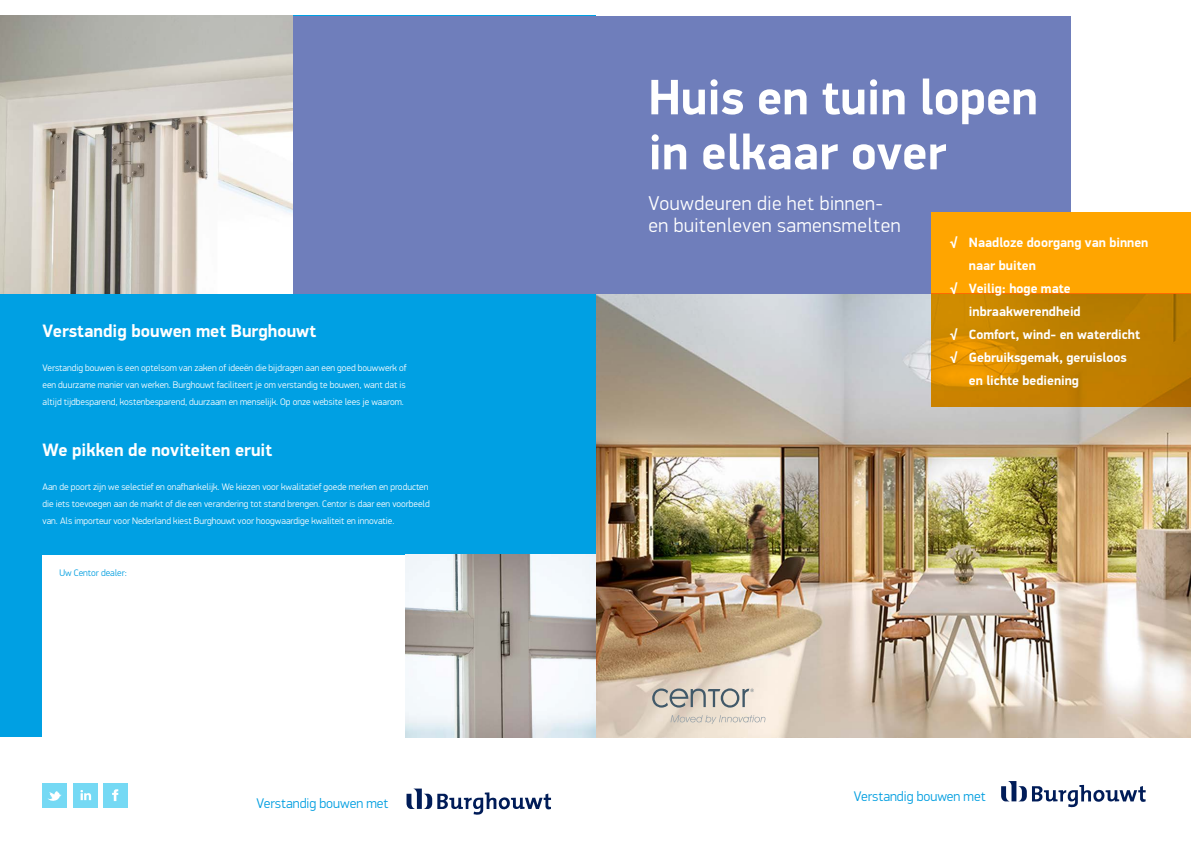
<style>
.page{position:relative;width:1191px;height:842px;background:#fff}
.page>*{position:absolute;margin:0;border:0;box-sizing:border-box;transform-origin:0 0}
.t1{font:700 50px/55px "PF Din Display Pro";color:#fff}
.t2{font:300 20px/22px "PF Din Display Pro";letter-spacing:.025em;color:#fff}
.t3{font:700 18px "PF Din Display Pro";color:#fff}
.t4{font:300 14px "PF Din Display Pro";color:#009ee0}
.t5{font:700 13.5px "PF Din Display Pro";color:#fff}
.t6{font:300 9.5px/17px "PF Din Display Pro";color:#fff;text-align:justify}
.t7{font:300 9.5px "PF Din Display Pro";color:#009ee0}
</style>
<div class="page">
<img style="left:595px;top:293px;width:596px;height:444px">
<svg style="left:406px;top:788px;width:145px;height:27px"></svg>
<div style="left:0;top:16px;width:595px;height:721px;background:#00a0e3"></div>
<div style="left:292px;top:16px;width:778px;height:277px;background:#6f7ebb"></div>
<div style="left:931px;top:212px;width:260px;height:81px;background:#ffa500"></div>
<svg style="left:931px;top:293px;width:260px;height:114px;background:#c58100"></svg>
<img style="left:0;top:16px;width:293px;height:277px">
<svg style="left:1032px;top:785px;width:113px;height:22px"></svg>
<svg style="left:1001px;top:781px;width:25px;height:20px"></svg>
<svg style="left:670px;top:715px;width:95px;height:9px"></svg>
<svg style="left:652px;top:688px;width:101px;height:20px;background:#b8b6af"></svg>
<img style="left:405px;top:555px;width:190px;height:182px">
<div style="left:43px;top:783px;width:24px;height:24px;background:#75d9f4"></div>
<svg style="left:47px;top:791px;width:14px;height:10px"></svg>
<div style="left:103px;top:783px;width:25px;height:24px;background:#75d9f4"></div>
<div style="left:73px;top:783px;width:25px;height:24px;background:#75d9f4"></div>
<svg style="left:80px;top:790px;width:11px;height:10px"></svg>
<svg style="left:112px;top:789px;width:6px;height:12px"></svg>
<div style="left:43px;top:555px;width:362px;height:193px;background:#fff"></div>
<h3 class="t3" style="left:43px;top:320px;width:275px">Verstandig bouwen met Burghouwt</h3>
<p class="t6" style="left:43px;top:359px;width:365px">Verstandig bouwen is een optelsom van zaken of ideeën die bijdragen aan een goed bouwwerk of een duurzame manier van werken. Burghouwt faciliteert je om verstandig te bouwen, want dat is altijd tijdbesparend, kostenbesparend, duurzaam en menselijk. Op onze website lees je waarom.</p>
<h3 class="t3" style="left:43px;top:439px;width:231px">We pikken de noviteiten eruit</h3>
<p class="t6" style="left:43px;top:478px;width:389px;text-align:left">Aan de poort zijn we selectief en onafhankelijk. We kiezen voor kwalitatief goede merken en producten die iets toevoegen aan de markt of die een verandering tot stand brengen. Centor is daar een voorbeeld van. Als importeur voor Nederland kiest Burghouwt voor hoogwaardige kwaliteit en innovatie.</p>
<p class="t7" style="left:60px;top:568px;width:69px">Uw Centor dealer:</p>
<h3 class="t4" style="left:256px;top:795px;width:133px">Verstandig bouwen met</h3>
<h1 class="t1" style="left:648px;top:71px;width:391px">Huis en tuin lopen in elkaar over</h1>
<h2 class="t2" style="left:648px;top:193px;width:253px">Vouwdeuren die het binnen&shy;en buitenleven samensmelten</h2>
<h3 class="t5" style="left:950px;top:234px;width:200px">√ Naadloze doorgang van binnen</h3>
<h3 class="t5" style="left:969px;top:257px;width:68px">naar buiten</h3>
<h3 class="t5" style="left:950px;top:280px;width:122px">√ Veilig: hoge mate</h3>
<h3 class="t5" style="left:969px;top:303px;width:113px">inbraakwerendheid</h3>
<h3 class="t5" style="left:950px;top:326px;width:192px">√ Comfort, wind- en waterdicht</h3>
<h3 class="t5" style="left:950px;top:349px;width:178px">√ Gebruiksgemak, geruisloos</h3>
<h3 class="t5" style="left:969px;top:372px;width:112px">en lichte bediening</h3>
<h3 class="t4" style="left:854px;top:789px;width:133px">Verstandig bouwen met</h3>
</div>
